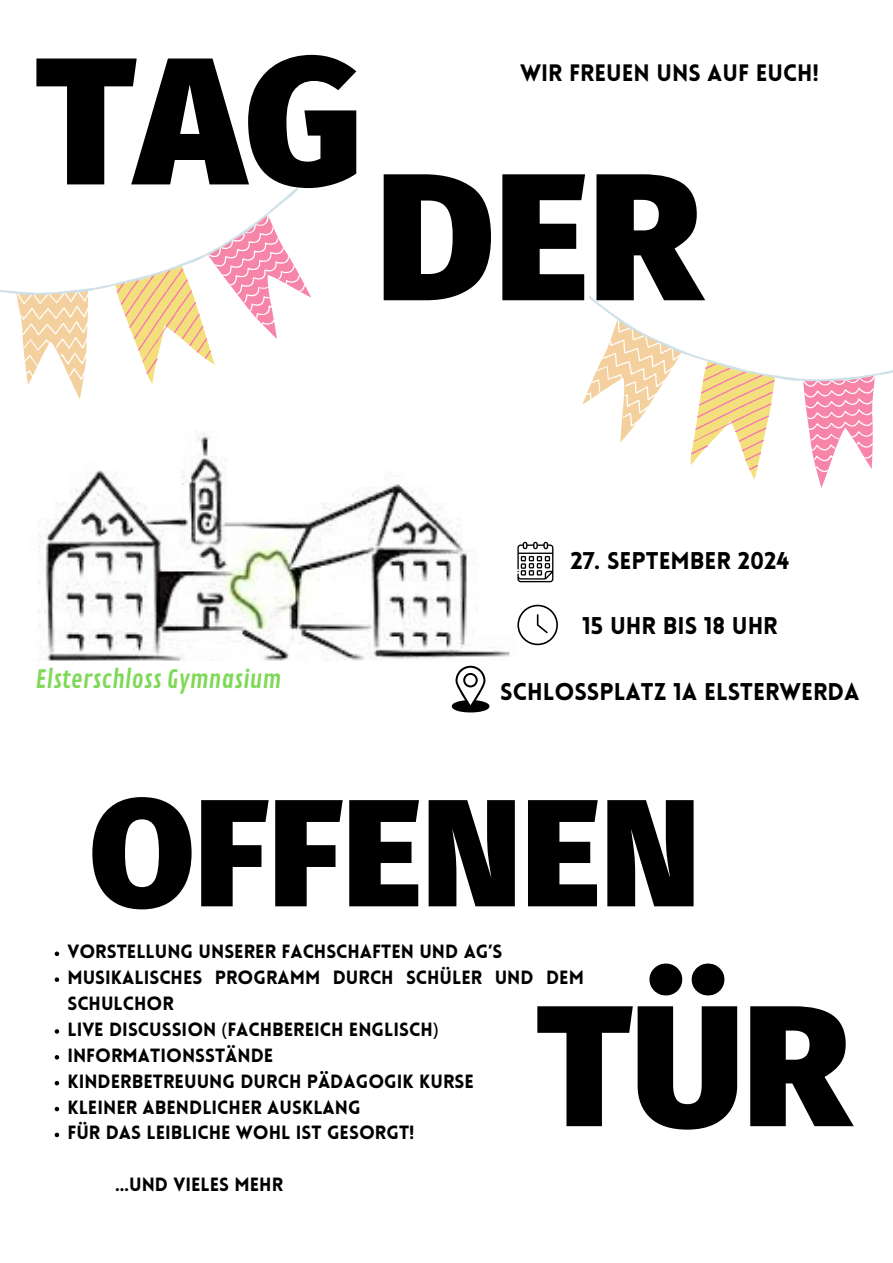
<style>
.page{position:relative;width:893px;height:1263px;background:#fff}
.page>*{position:absolute;margin:0;border:0;box-sizing:border-box;transform-origin:0 0}
.t1{font:900 180.98px "Fira Sans";color:#000}
.t2{font:900 180.9px "Fira Sans";color:#000}
.t3{font:900 172.2px "Fira Sans";color:#000}
.t4{font:900 152.55px "Fira Sans";color:#000}
.t5{font:24.6px "Contrail One";color:#7ed957}
.t6{font:900 23.7px "Lovelo";color:#000}
.t7{font:900 23.25px "Lovelo";color:#000}
.t8{font:900 18.75px/25.9px "Lovelo";color:#000}
.s1{font-family:"Noto Sans";font-weight:400}
</style>
<div class="page">
<svg style="left:0;top:188px;width:311px;height:211px"></svg>
<img style="left:38px;top:434px;width:472px;height:227px">
<svg style="left:582px;top:296px;width:311px;height:192px"></svg>
<svg style="left:517px;top:542px;width:36px;height:40px"></svg>
<svg style="left:517px;top:605px;width:41px;height:40px"></svg>
<svg style="left:452px;top:666px;width:37px;height:47px"></svg>
<svg style="left:55px;top:951px;width:4px;height:5px"></svg>
<svg style="left:55px;top:977px;width:4px;height:5px"></svg>
<svg style="left:55px;top:1029px;width:4px;height:5px"></svg>
<svg style="left:55px;top:1055px;width:4px;height:4px"></svg>
<svg style="left:55px;top:1081px;width:4px;height:4px"></svg>
<svg style="left:55px;top:1107px;width:4px;height:4px"></svg>
<svg style="left:55px;top:1133px;width:4px;height:4px"></svg>
<h3 class="t2" style="left:36px;top:15px;width:328px">TAG</h3>
<p class="t7" style="left:520px;top:63px;width:300px">WIR FREUEN UNS AUF EUCH!</p>
<h1 class="t1" style="left:376px;top:131px;width:327px">DER</h1>
<p class="t5" style="left:36px;top:664px;width:247px">Elsterschloss Gymnasium</p>
<p class="t6" style="left:570px;top:551px;width:220px">27. SEPTEMBER 2024</p>
<p class="t6" style="left:582px;top:617px;width:197px">15 UHR BIS 18 UHR</p>
<h3 class="t6" style="left:500px;top:682px;width:361px">SCHLOSSPLATZ 1A ELSTERWERDA</h3>
<p class="t4" style="left:89px;top:764px;width:612px">OFFENEN</p>
<h3 class="t8" style="left:67px;top:941px;width:436px">VORSTELLUNG UNSERER FACHSCHAFTEN UND AG’S</h3>
<h3 class="t8" style="left:67px;top:966px;width:518px">MUSIKALISCHES PROGRAMM DURCH SCHÜLER UND DEM<br>SCHULCHOR</h3>
<p class="t8" style="left:67px;top:1018px;width:372px">LIVE DISCUSSION <span class="s1">(</span>FACHBEREICH ENGLISCH<span class="s1">)</span></p>
<p class="t8" style="left:67px;top:1044px;width:207px">INFORMATIONSSTÄNDE</p>
<h4 class="t8" style="left:67px;top:1070px;width:408px">KINDERBETREUUNG DURCH PÄDAGOGIK KURSE</h4>
<h2 class="t8" style="left:67px;top:1096px;width:295px">KLEINER ABENDLICHER AUSKLANG</h2>
<p class="t8" style="left:67px;top:1122px;width:348px">FÜR DAS LEIBLICHE WOHL IST GESORGT!</p>
<p class="t8" style="left:115px;top:1173px;width:169px">…UND VIELES MEHR</p>
<p class="t3" style="left:536px;top:965px;width:315px">TÜR</p>
</div>
